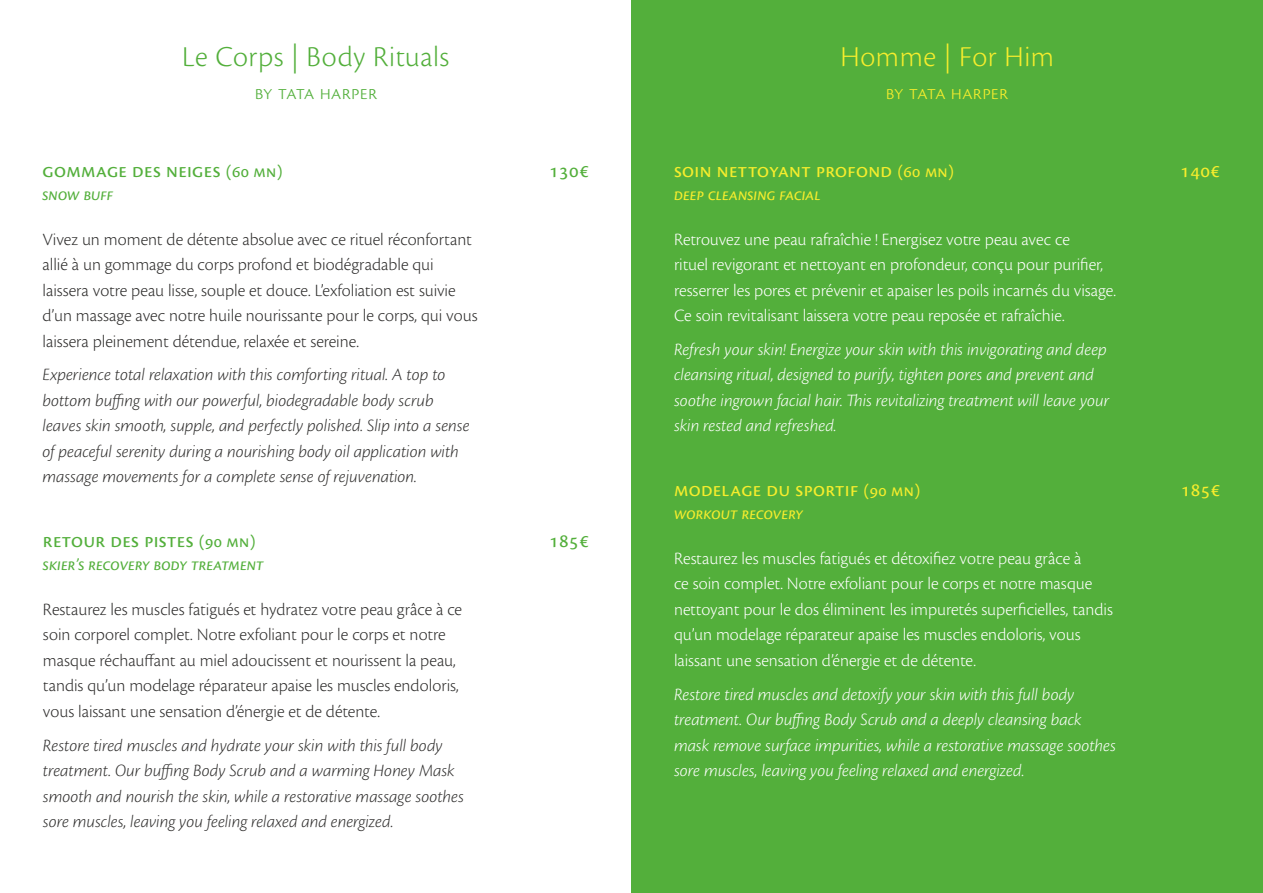
<style>
.page{position:relative;width:1263px;height:893px;background:#fff}
.page>*{position:absolute;margin:0;border:0;box-sizing:border-box;transform-origin:0 0}
.t1{font:300 30px "Cronos Pro";letter-spacing:.015em;color:#53af3b}
.t2{font:300 30px "Cronos Pro";letter-spacing:.02em;color:#f6ed2d}
.t3{font:21px "Cronos Pro";letter-spacing:.015em;color:#f6ed2d}
.t4{font:21px "Cronos Pro";letter-spacing:.02em;color:#53af3b}
.t5{font:300 21px "Cronos Pro";letter-spacing:.005em;color:#53af3b}
.t6{font:300 21px "Cronos Pro";letter-spacing:.005em;color:#f6ed2d}
.t7{font:300 18px/25.5px "Cronos Pro";letter-spacing:-.005em;color:#302f2e}
.t8{font:300 18px/25.5px "Cronos Pro";letter-spacing:-.005em;color:#fff}
.t9{font:italic 300 18px/25.5px "Cronos Pro";color:#302f2e}
.t10{font:italic 300 18px/25.5px "Cronos Pro";letter-spacing:-.005em;color:#fff}
.t11{font:18px "Cronos Pro Subh It";letter-spacing:-.005em;color:#53af3b}
.t12{font:18px "Cronos Pro Subh It";letter-spacing:-.005em;color:#f6ed2d}
.s1{font-size:18px}
</style>
<div class="page">
<div style="left:631px;top:0;width:632px;height:893px;background:#53af3b"></div>
<h1 class="t1" style="left:182px;top:39px;width:268px">Le Corps | Body Rituals</h1>
<p class="t5" style="left:255px;top:80px;width:124px">by tata harper</p>
<p class="t4" style="left:43px;top:158px;width:241px">gommage des neiges <span class="s1">(60 mn)</span></p>
<p class="t4" style="left:549px;top:158px;width:41px">130€</p>
<p class="t11" style="left:43px;top:184px;width:72px">snow buff</p>
<p class="t7" style="left:43px;top:226px;width:436px">Vivez un moment de détente absolue avec ce rituel réconfortant allié à un gommage du corps profond et biodégradable qui laissera votre peau lisse, souple et douce. L’exfoliation est suivie d’un massage avec notre huile nourissante pour le corps, qui vous laissera pleinement détendue, relaxée et sereine.</p>
<p class="t9" style="left:43px;top:362px;width:429px">Experience total relaxation with this comforting ritual. A top to bottom buffing with our powerful, biodegradable body scrub leaves skin smooth, supple, and perfectly polished. Slip into a sense of peaceful serenity during a nourishing body oil application with massage movements for a complete sense of rejuvenation.</p>
<p class="t4" style="left:43px;top:528px;width:214px">retour des pistes <span class="s1">(90 mn)</span></p>
<p class="t4" style="left:549px;top:528px;width:41px">185€</p>
<p class="t11" style="left:43px;top:554px;width:222px">skier’s recovery body treatment</p>
<p class="t7" style="left:43px;top:596px;width:421px">Restaurez les muscles fatigués et hydratez votre peau grâce à ce soin corporel complet. Notre exfoliant pour le corps et notre masque réchauffant au miel adoucissent et nourissent la peau, tandis qu’un modelage réparateur apaise les muscles endoloris, vous laissant une sensation d’énergie et de détente.</p>
<p class="t9" style="left:43px;top:732px;width:423px">Restore tired muscles and hydrate your skin with this full body treatment. Our buffing Body Scrub and a warming Honey Mask smooth and nourish the skin, while a restorative massage soothes sore muscles, leaving you feeling relaxed and energized.</p>
<h1 class="t2" style="left:840px;top:39px;width:215px">Homme | For Him</h1>
<p class="t6" style="left:886px;top:80px;width:124px">by tata harper</p>
<p class="t3" style="left:674px;top:158px;width:281px">soin nettoyant profond <span class="s1">(60 mn)</span></p>
<p class="t12" style="left:674px;top:184px;width:148px">deep cleansing facial</p>
<p class="t8" style="left:674px;top:226px;width:443px">Retrouvez une peau rafraîchie ! Energisez votre peau avec ce<br>rituel revigorant et nettoyant en profondeur, conçu pour purifier, resserrer les pores et prévenir et apaiser les poils incarnés du visage.<br>Ce soin revitalisant laissera votre peau reposée et rafraîchie.</p>
<p class="t10" style="left:674px;top:337px;width:437px">Refresh your skin! Energize your skin with this invigorating and deep cleansing ritual, designed to purify, tighten pores and prevent and soothe ingrown facial hair. This revitalizing treatment will leave your skin rested and refreshed.</p>
<p class="t3" style="left:674px;top:477px;width:248px">modelage du sportif <span class="s1">(90 mn)</span></p>
<p class="t12" style="left:674px;top:503px;width:131px">workout recovery</p>
<p class="t8" style="left:674px;top:545px;width:440px">Restaurez les muscles fatigués et détoxifiez votre peau grâce à<br>ce soin complet. Notre exfoliant pour le corps et notre masque nettoyant pour le dos éliminent les impuretés superficielles, tandis qu’un modelage réparateur apaise les muscles endoloris, vous laissant une sensation d’énergie et de détente.</p>
<p class="t10" style="left:674px;top:681px;width:443px">Restore tired muscles and detoxify your skin with this full body treatment. Our buffing Body Scrub and a deeply cleansing back mask remove surface impurities, while a restorative massage soothes sore muscles, leaving you feeling relaxed and energized.</p>
<p class="t3" style="left:1180px;top:158px;width:41px">140€</p>
<p class="t3" style="left:1181px;top:477px;width:41px">185€</p>
</div>
